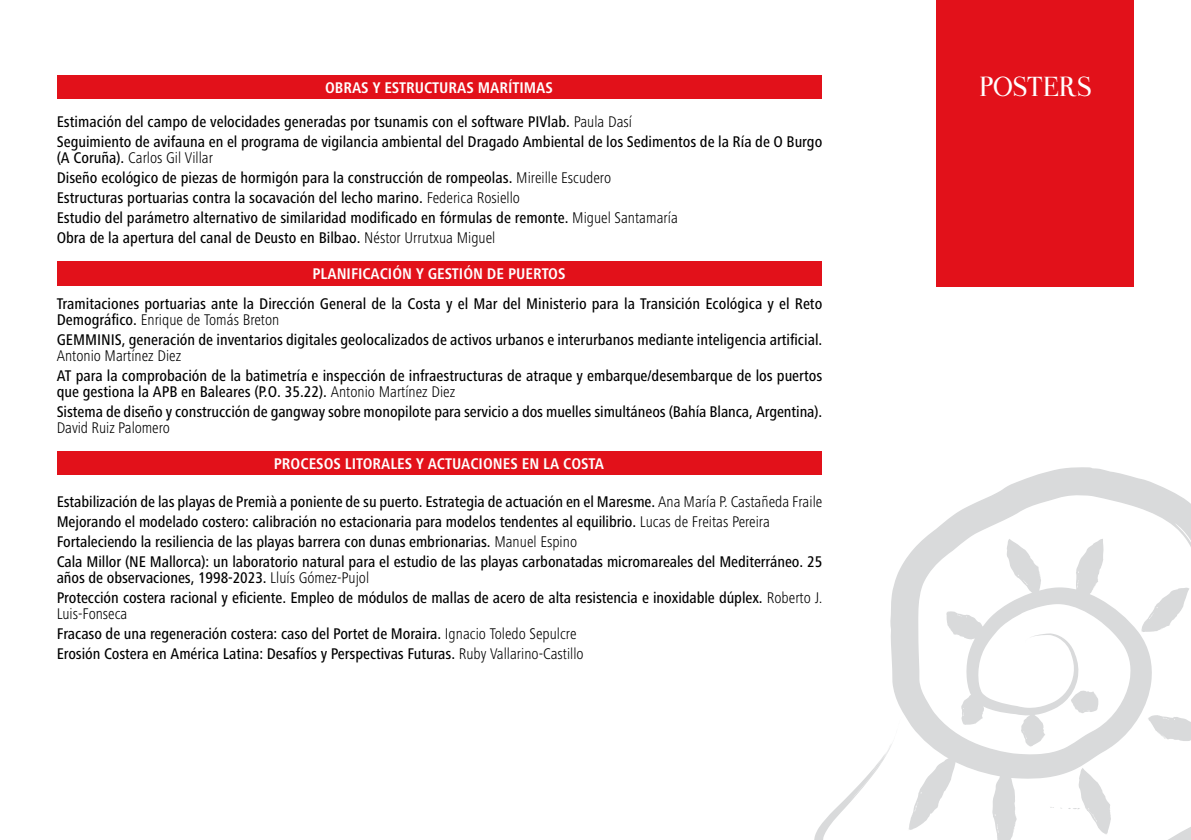
<style>
.page{position:relative;width:1191px;height:840px;background:#fff}
.page>*{position:absolute;margin:0;border:0;box-sizing:border-box;transform-origin:0 0}
.t1{font:24px "Valentina";color:#fff}
.t2{font:500 condensed 16px/20px "Frutiger Next LT";letter-spacing:-.005em;color:#000}
.t3{font:700 condensed 16px "Frutiger Next LT";color:#fff}
.t4{font:300 condensed 16px "Frutiger Next LT";color:#000}
.s1{font-weight:300}
</style>
<div class="page">
<div style="left:936px;top:0;width:198px;height:286px;background:#e2111a"></div>
<svg style="left:813px;top:467px;width:378px;height:372px"></svg>
<svg style="left:1075px;top:538px;width:28px;height:66px"></svg>
<svg style="left:1006px;top:538px;width:35px;height:57px"></svg>
<svg style="left:1141px;top:587px;width:48px;height:45px"></svg>
<svg style="left:908px;top:754px;width:49px;height:76px"></svg>
<svg style="left:992px;top:690px;width:199px;height:149px"></svg>
<svg style="left:961px;top:693px;width:23px;height:32px"></svg>
<svg style="left:946px;top:611px;width:41px;height:28px"></svg>
<div style="left:57px;top:75px;width:764px;height:24px;background:#e2111a"></div>
<div style="left:57px;top:261px;width:764px;height:24px;background:#e2111a"></div>
<div style="left:57px;top:451px;width:764px;height:23px;background:#e2111a"></div>
<p class="t3" style="left:325px;top:79px;width:229px">OBRAS Y ESTRUCTURAS MARÍTIMAS</p>
<h1 class="t1" style="left:979px;top:71px;width:114px">POSTERS</h1>
<p class="t2" style="left:57px;top:111px;width:767px">Estimación del campo de velocidades generadas por tsunamis con el software PIVlab. <span class="s1">Paula Dasí<br></span>Seguimiento de avifauna en el programa de vigilancia ambiental del Dragado Ambiental de los Sedimentos de la Ría de O Burgo</p>
<p class="t2" style="left:57px;top:147px;width:622px">(A Coruña). <span class="s1">Carlos Gil Villar<br></span>Diseño ecológico de piezas de hormigón para la construcción de rompeolas. <span class="s1">Mireille Escudero </span>Estructuras portuarias contra la socavación del lecho marino. <span class="s1">Federica Rosiello<br></span>Estudio del parámetro alternativo de similaridad modificado en fórmulas de remonte. <span class="s1">Miguel Santamaría </span>Obra de la apertura del canal de Deusto en Bilbao. <span class="s1">Néstor Urrutxua Miguel</span></p>
<p class="t3" style="left:312px;top:265px;width:254px">PLANIFICACIÓN Y GESTIÓN DE PUERTOS</p>
<p class="t2" style="left:57px;top:296px;width:767px;line-height:16px">Tramitaciones portuarias ante la Dirección General de la Costa y el Mar del Ministerio para la Transición Ecológica y el Reto<br>Demográfico. <span class="s1">Enrique de Tomás Breton</span></p>
<p class="t2" style="left:57px;top:330px;width:767px">GEMMINIS, generación de inventarios digitales geolocalizados de activos urbanos e interurbanos mediante inteligencia artificial.</p>
<p class="t4" style="left:57px;top:347px;width:126px">Antonio Martínez Diez</p>
<p class="t2" style="left:57px;top:368px;width:767px;line-height:16px">AT para la comprobación de la batimetría e inspección de infraestructuras de atraque y embarque/desembarque de los puertos que gestiona la APB en Baleares (P.O. 35.22). <span class="s1">Antonio Martínez Diez</span></p>
<p class="t2" style="left:57px;top:402px;width:767px">Sistema de diseño y construcción de gangway sobre monopilote para servicio a dos muelles simultáneos (Bahía Blanca, Argentina).</p>
<p class="t4" style="left:57px;top:419px;width:115px">David Ruiz Palomero</p>
<p class="t3" style="left:274px;top:455px;width:332px">PROCESOS LITORALES Y ACTUACIONES EN LA COSTA</p>
<p class="t2" style="left:57px;top:491px;width:767px">Estabilización de las playas de Premià a poniente de su puerto. Estrategia de actuación en el Maresme. <span class="s1">Ana María P. Castañeda Fraile </span>Mejorando el modelado costero: calibración no estacionaria para modelos tendentes al equilibrio. <span class="s1">Lucas de Freitas Pereira </span>Fortaleciendo la resiliencia de las playas barrera con dunas embrionarias. <span class="s1">Manuel Espino<br></span>Cala Millor (NE Mallorca): un laboratorio natural para el estudio de las playas carbonatadas micromareales del Mediterráneo. 25</p>
<p class="t2" style="left:57px;top:567px;width:767px">años de observaciones, 1998-2023. <span class="s1">Lluís Gómez-Pujol<br></span>Protección costera racional y eficiente. Empleo de módulos de mallas de acero de alta resistencia e inoxidable dúplex. <span class="s1">Roberto J.</span></p>
<p class="t2" style="left:57px;top:603px;width:528px"><span class="s1">Luis-Fonseca<br></span>Fracaso de una regeneración costera: caso del Portet de Moraira. <span class="s1">Ignacio Toledo Sepulcre<br></span>Erosión Costera en América Latina: Desafíos y Perspectivas Futuras. <span class="s1">Ruby Vallarino-Castillo</span></p>
</div>
